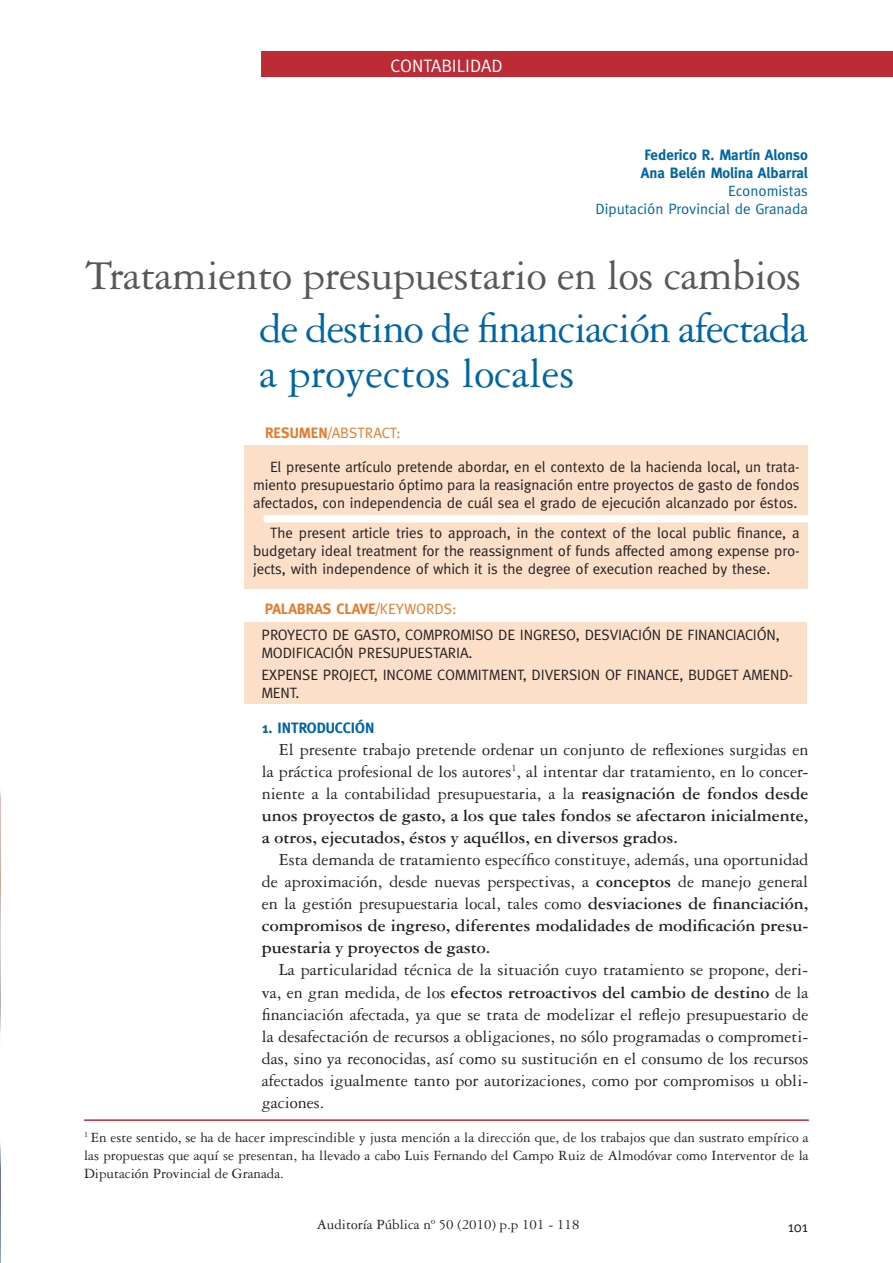
<style>
.page{position:relative;width:893px;height:1263px;background:#fff}
.page>*{position:absolute;margin:0;border:0;box-sizing:border-box;transform-origin:0 0}
.t1{font:45px/45px "Garamond Three";letter-spacing:-.025em;color:#0065a4}
.t2{font:45px "Garamond Three";letter-spacing:-.01em;color:#57585a}
.t3{font:18px/22px "Garamond Three";color:#231f20;text-align:justify}
.t4{font:18px "Meta";color:#fff}
.t5{font:15px/18px "Meta";letter-spacing:-.01em;color:#231f20;text-align:justify}
.t6{font:15px/18px "Garamond Three";color:#231f20;text-align:justify}
.t7{font:700 15px/18px "Meta";color:#0065a4}
.t8{font:15px/18px "Meta";color:#0065a4;text-align:right}
.t9{font:700 15px "Meta";color:#e87a2b}
.t10{font:15px "Meta";color:#e87a2b}
.s1{font-weight:700}
.s2{font-weight:400}
</style>
<div class="page">
<img style="left:0;top:0;width:1px;height:1263px">
<div style="left:261px;top:52px;width:632px;height:25px;background:#bd2b36"></div>
<hr style="left:84px;top:1119px;width:725px;height:2px;background:#bd2b36">
<div style="left:245px;top:445px;width:563px;height:144px;background:#fbdfc9"></div>
<div style="left:264px;top:515px;width:566px;height:7px;background:#fff"></div>
<div style="left:245px;top:622px;width:562px;height:81px;background:#fbdfc9"></div>
<p class="t4" style="left:391px;top:55px;width:114px">CONTABILIDAD</p>
<p class="t7" style="left:641px;top:146px;width:169px">Federico R. Martín Alonso<br>Ana Belén Molina Albarral</p>
<p class="t8" style="left:595px;top:182px;width:214px">Economistas<br>Diputación Provincial de Granada</p>
<h1 class="t2" style="left:85px;top:251px;width:718px">Tratamiento presupuestario en los cambios</h1>
<h1 class="t1" style="left:259px;top:307px;width:550px">de destino de financiación afectada a proyectos locales</h1>
<p class="t10" style="left:265px;top:424px;width:137px"><span class="s1">RESUMEN</span>/ABSTRACT:</p>
<p class="t5" style="left:253px;top:457px;width:548px;text-indent:17px">El presente artículo pretende abordar, en el contexto de la hacienda local, un trata&shy;miento presupuestario óptimo para la reasignación entre proyectos de gasto de fondos afectados, con independencia de cuál sea el grado de ejecución alcanzado por éstos.</p>
<p class="t5" style="left:253px;top:524px;width:548px;text-indent:17px">The present article tries to approach, in the context of the local public finance, a budgetary ideal treatment for the reassignment of funds affected among expense pro&shy;jects, with independence of which it is the degree of execution reached by these.</p>
<p class="t9" style="left:265px;top:600px;width:193px">PALABRAS CLAVE<span class="s2">/KEYWORDS:</span></p>
<p class="t5" style="left:262px;top:625px;width:520px">PROYECTO DE GASTO, COMPROMISO DE INGRESO, DESVIACIÓN DE FINANCIACIÓN,<br>MODIFICACIÓN PRESUPUESTARIA.</p>
<p class="t5" style="left:262px;top:665px;width:533px">EXPENSE PROJECT, INCOME COMMITMENT, DIVERSION OF FINANCE, BUDGET AMEND-<br>MENT.</p>
<p class="t7" style="left:262px;top:719px;width:114px">1. INTRODUCCIÓN</p>
<p class="t3" style="left:262px;top:739px;width:548px;text-indent:17px">El presente trabajo pretende ordenar un conjunto de reflexiones surgidas en la práctica profesional de los autores<sup>1</sup>, al intentar dar tratamiento, en lo concer&shy;niente a la contabilidad presupuestaria, a la <span class="s1">reasignación de fondos desde unos proyectos de gasto, a los que tales fondos se afectaron inicialmente, a otros, ejecutados, éstos y aquéllos, en diversos grados.</span></p>
<p class="t3" style="left:262px;top:849px;width:548px;text-indent:17px">Esta demanda de tratamiento específico constituye, además, una oportunidad de aproximación, desde nuevas perspectivas, a <span class="s1">conceptos</span> de manejo general en la gestión presupuestaria local, tales como <span class="s1">desviaciones de financiación, compromisos de ingreso, diferentes modalidades de modificación presu&shy;puestaria y proyectos de gasto.</span></p>
<p class="t3" style="left:262px;top:959px;width:548px;text-indent:17px">La particularidad técnica de la situación cuyo tratamiento se propone, deri&shy;va, en gran medida, de los <span class="s1">efectos retroactivos del cambio de destino</span> de la financiación afectada, ya que se trata de modelizar el reflejo presupuestario de la desafectación de recursos a obligaciones, no sólo programadas o comprometi&shy;das, sino ya reconocidas, así como su sustitución en el consumo de los recursos afectados igualmente tanto por autorizaciones, como por compromisos u obli&shy;gaciones.</p>
<p class="t6" style="left:84px;top:1129px;width:726px"><sup>1</sup> En este sentido, se ha de hacer imprescindible y justa mención a la dirección que, de los trabajos que dan sustrato empírico a las propuestas que aquí se presentan, ha llevado a cabo Luis Fernando del Campo Ruiz de Almodóvar como Interventor de la Diputación Provincial de Granada.</p>
<p class="t6" style="left:317px;top:1215px;width:264px">Auditoría Pública nº 50 (2010) p.p 101 - 118</p>
<p class="t5" style="left:788px;top:1217px;width:22px">101</p>
</div>
